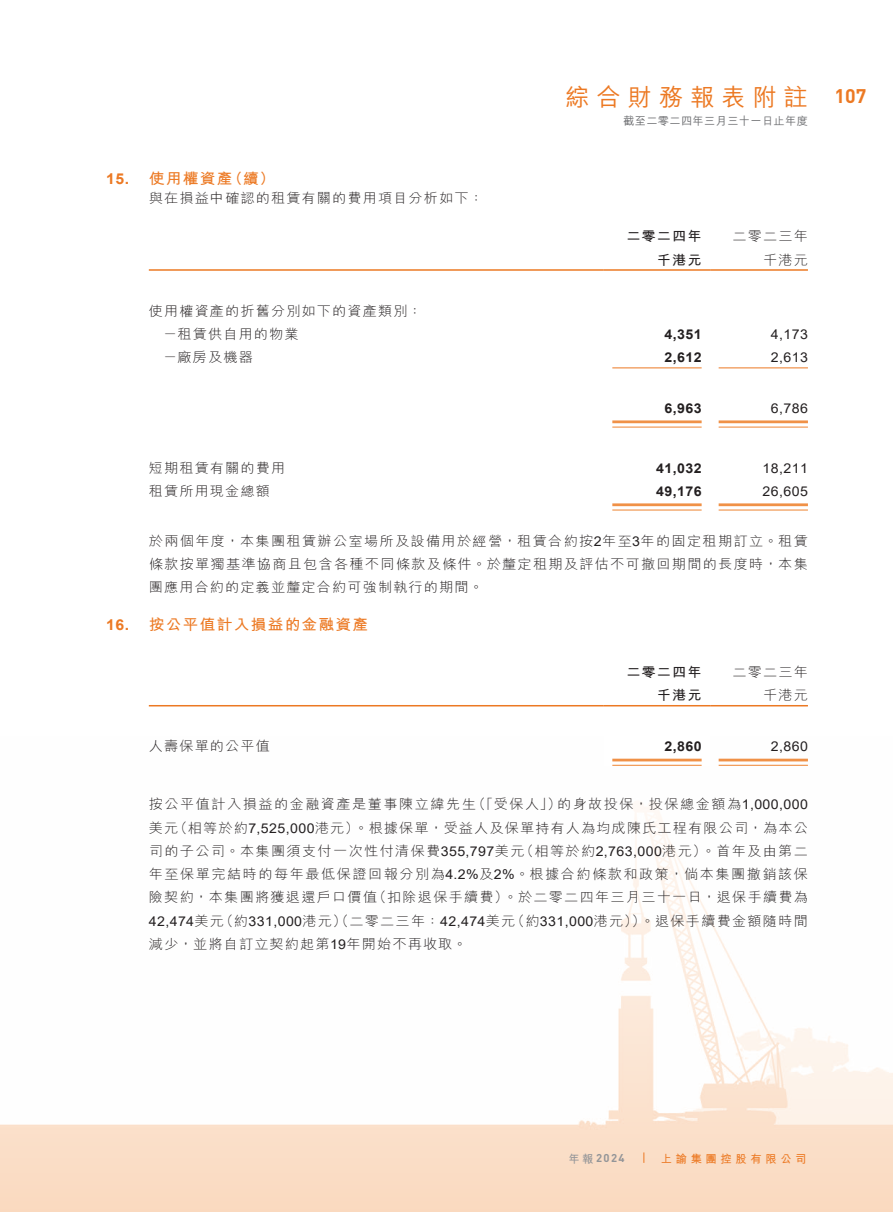
<style>
.page{position:relative;width:893px;height:1212px;background:#fff}
.page>*{position:absolute;margin:0;border:0;box-sizing:border-box;transform-origin:0 0}
.t1{font:500 24px "M Hei HK";letter-spacing:.3em;color:#ec7923}
.t2{font:700 15px "M Hei HK";letter-spacing:.08em;color:#ec7923;scale:1.05 1}
.t3{font:300 13.5px/23.2px "M Hei HK";letter-spacing:.08em;color:#231f20;text-align:justify;scale:1.05 1}
.t4{font:700 13.5px "Arial";letter-spacing:.03em;color:#231f20;scale:1.05 1}
.t5{font:13.5px "Arial";letter-spacing:.03em;color:#231f20;scale:1.05 1}
.t6{font:700 13.5px "M Hei HK";letter-spacing:.08em;color:#231f20;scale:1.05 1}
.t7{font:500 11.25px "M Hei HK";letter-spacing:.03em;color:#6c6d70}
.t8{font:700 11.25px "M Hei HK";letter-spacing:.33em;color:#ec7923}
.t9{font:700 11.25px "DIN Pro";color:#939598}
.s1{font-family:"Arial"}
.s2{font-family:"DIN Pro";font-weight:700;font-size:19.5px}
.s3{font-family:"Arial";font-weight:400}
.s4{font-family:"M Hei HK"}
</style>
<div class="page">
<img style="left:0;top:758px;width:893px;height:454px">
<svg style="left:612px;top:368px;width:90px;height:139px"></svg>
<hr style="left:149px;top:269px;width:455px;height:2px;background:#ec7923">
<hr style="left:604px;top:269px;width:106px;height:2px;background:#ec7923">
<hr style="left:710px;top:269px;width:98px;height:2px;background:#ec7923">
<hr style="left:612px;top:367px;width:90px;height:1px;background:#ec7923">
<hr style="left:719px;top:367px;width:89px;height:1px;background:#ec7923">
<hr style="left:612px;top:420px;width:90px;height:3px;background:#f09147">
<hr style="left:612px;top:426px;width:90px;height:2px;background:#f09147">
<hr style="left:719px;top:420px;width:89px;height:3px;background:#f09147">
<hr style="left:719px;top:426px;width:89px;height:2px;background:#f09147">
<hr style="left:612px;top:503px;width:90px;height:3px;background:#f09147">
<hr style="left:612px;top:509px;width:90px;height:2px;background:#f09147">
<hr style="left:719px;top:503px;width:89px;height:3px;background:#f09147">
<hr style="left:719px;top:509px;width:89px;height:2px;background:#f09147">
<svg style="left:604px;top:706px;width:106px;height:60px"></svg>
<hr style="left:149px;top:705px;width:455px;height:1px;background:#ec7923">
<hr style="left:604px;top:705px;width:106px;height:1px;background:#ec7923">
<hr style="left:710px;top:705px;width:98px;height:1px;background:#ec7923">
<hr style="left:612px;top:759px;width:90px;height:2px;background:#f09147">
<hr style="left:612px;top:765px;width:90px;height:1px;background:#f09147">
<hr style="left:719px;top:759px;width:89px;height:2px;background:#f09147">
<hr style="left:719px;top:765px;width:89px;height:1px;background:#f09147">
<p class="t2" style="left:106px;top:167px;width:162px"><span class="s1">15.</span> 使用權資產（續）</p>
<p class="t3" style="left:149px;top:186px;width:320px">與在損益中確認的租賃有關的費用項目分析如下：</p>
<p class="t3" style="left:163px;top:298px;width:248px;text-indent:-14px">使用權資產的折舊分別如下的資產類別：－租賃供自用的物業</p>
<h1 class="t1" style="left:565px;top:80px;width:302px">綜合財務報表附註 <span class="s2">107</span></h1>
<p class="t7" style="left:623px;top:113px;width:186px">截至二零二四年三月三十一日止年度</p>
<p class="t6" style="left:626px;top:226px;width:73px">二零二四年</p>
<p class="t3" style="left:733px;top:224px;width:73px">二零二三年</p>
<p class="t6" style="left:657px;top:250px;width:44px">千港元</p>
<p class="t3" style="left:763px;top:247px;width:44px">千港元</p>
<p class="t4" style="left:665px;top:324px;width:37px">4,351</p>
<p class="t5" style="left:771px;top:325px;width:37px">4,173</p>
<p class="t3" style="left:163px;top:345px;width:87px">－廠房及機器</p>
<p class="t4" style="left:665px;top:348px;width:37px">2,612</p>
<p class="t5" style="left:771px;top:348px;width:37px">2,613</p>
<p class="t4" style="left:665px;top:399px;width:37px">6,963</p>
<p class="t5" style="left:771px;top:399px;width:37px">6,786</p>
<p class="t3" style="left:149px;top:456px;width:131px">短期租賃有關的費用</p>
<p class="t4" style="left:656px;top:458px;width:45px">41,032</p>
<p class="t5" style="left:763px;top:459px;width:45px">18,211</p>
<p class="t3" style="left:149px;top:479px;width:117px">租賃所用現金總額</p>
<p class="t4" style="left:656px;top:482px;width:45px">49,176</p>
<p class="t5" style="left:763px;top:482px;width:45px">26,605</p>
<p class="t3" style="left:149px;top:529px;width:629px">於兩個年度，本集團租賃辦公室場所及設備用於經營，租賃合約按<span class="s3">2</span>年至<span class="s3">3</span>年的固定租期訂立。租賃條款按單獨基準協商且包含各種不同條款及條件。於釐定租期及評估不可撤回期間的長度時，本集團應用合約的定義並釐定合約可強制執行的期間。</p>
<p class="t2" style="left:106px;top:614px;width:251px"><span class="s1">16.</span> 按公平值計入損益的金融資產</p>
<p class="t6" style="left:626px;top:662px;width:73px">二零二四年</p>
<p class="t3" style="left:733px;top:660px;width:73px">二零二三年</p>
<p class="t6" style="left:657px;top:685px;width:44px">千港元</p>
<p class="t3" style="left:763px;top:683px;width:44px">千港元</p>
<p class="t3" style="left:149px;top:734px;width:117px">人壽保單的公平值</p>
<p class="t4" style="left:665px;top:737px;width:37px">2,860</p>
<p class="t5" style="left:771px;top:737px;width:37px">2,860</p>
<p class="t3" style="left:149px;top:792px;width:629px">按公平值計入損益的金融資產是董事陳立緯先生（「受保人」）的身故投保，投保總金額為<span class="s3">1,000,000</span>美元（相等於約<span class="s3">7,525,000</span>港元）。根據保單，受益人及保單持有人為均成陳氏工程有限公司，為本公司的子公司。本集團須支付一次性付清保費<span class="s3">355,797</span>美元（相等於約<span class="s3">2,763,000</span>港元）。首年及由第二年至保單完結時的每年最低保證回報分別為<span class="s3">4.2%</span>及<span class="s3">2%</span>。根據合約條款和政策，倘本集團撤銷該保險契約，本集團將獲退還戶口價值（扣除退保手續費）。於二零二四年三月三十一日，退保手續費為<span class="s3">42,474</span>美元（約<span class="s3">331,000</span>港元）（二零二三年：<span class="s3">42,474</span>美元（約<span class="s3">331,000</span>港元））。退保手續費金額隨時間減少，並將自訂立契約起第<span class="s3">19</span>年開始不再收取。</p>
<p class="t9" style="left:568px;top:1150px;width:58px"><span class="s4">年報</span>2024</p>
<p class="t8" style="left:661px;top:1150px;width:147px">上諭集團控股有限公司</p>
</div>
